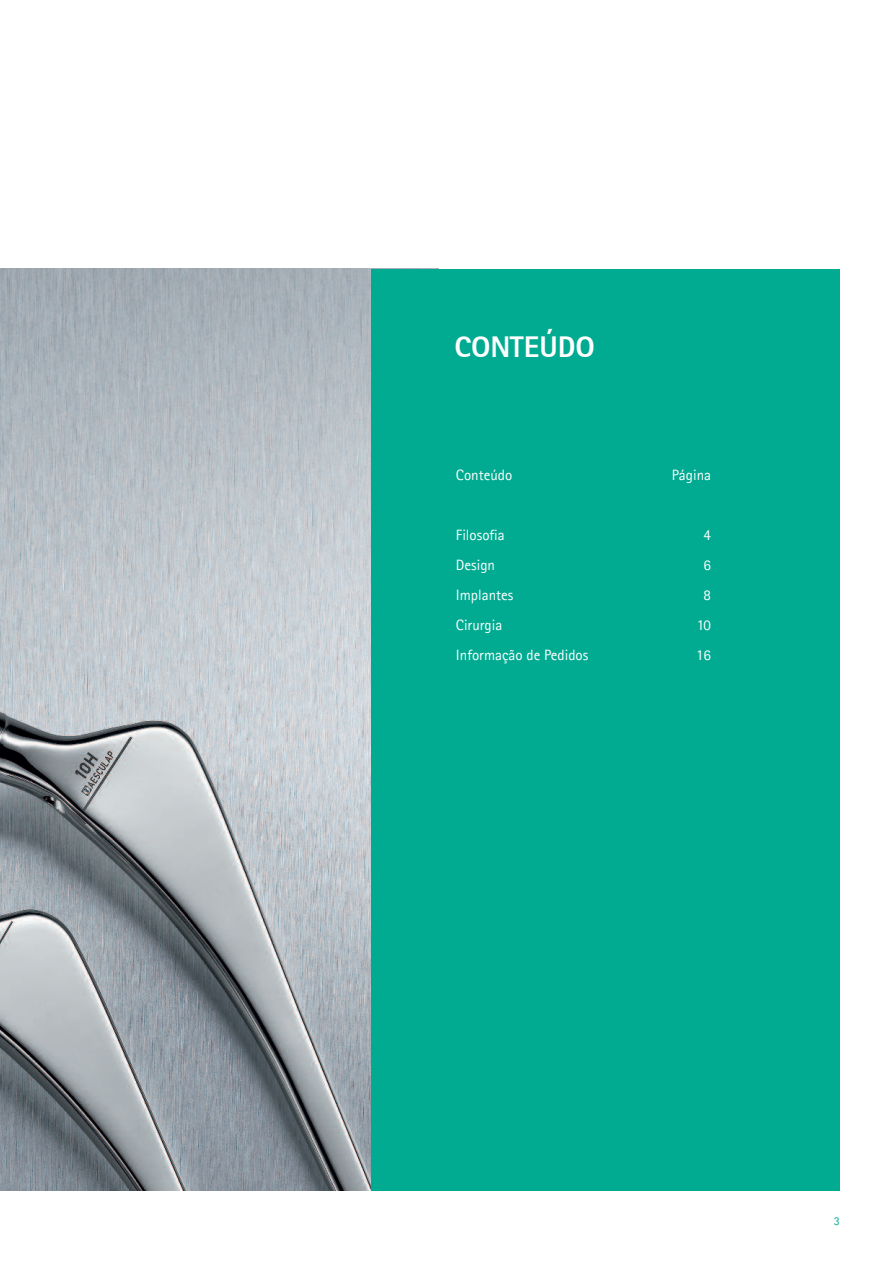
<style>
.page{position:relative;width:893px;height:1263px;background:#fff}
.page>*{position:absolute;margin:0;border:0;box-sizing:border-box;transform-origin:0 0}
.t1{font:700 30px "Rotis Sans Serif";color:#fff}
.t2{font:15px "Rotis Sans Serif";color:#fff}
.t3{font:12px "Rotis Sans Serif";color:#00ab91}
</style>
<div class="page">
<img style="left:0;top:269px;width:372px;height:922px">
<div style="left:372px;top:269px;width:468px;height:922px;background:#00ab91"></div>
<h1 class="t1" style="left:454px;top:336px;width:142px">CONTEÚDO</h1>
<p class="t2" style="left:456px;top:469px;width:58px">Conteúdo</p>
<p class="t2" style="left:672px;top:469px;width:41px">Página</p>
<p class="t2" style="left:456px;top:529px;width:50px">Filosofia</p>
<p class="t2" style="left:704px;top:529px;width:9px">4</p>
<p class="t2" style="left:456px;top:559px;width:41px">Design</p>
<p class="t2" style="left:704px;top:559px;width:9px">6</p>
<p class="t2" style="left:456px;top:589px;width:59px">Implantes</p>
<p class="t2" style="left:704px;top:589px;width:9px">8</p>
<p class="t2" style="left:456px;top:619px;width:48px">Cirurgia</p>
<p class="t2" style="left:697px;top:619px;width:16px">10</p>
<p class="t2" style="left:456px;top:649px;width:134px">Informação de Pedidos</p>
<p class="t2" style="left:696px;top:649px;width:16px">16</p>
<p class="t3" style="left:834px;top:1216px;width:7px">3</p>
</div>
